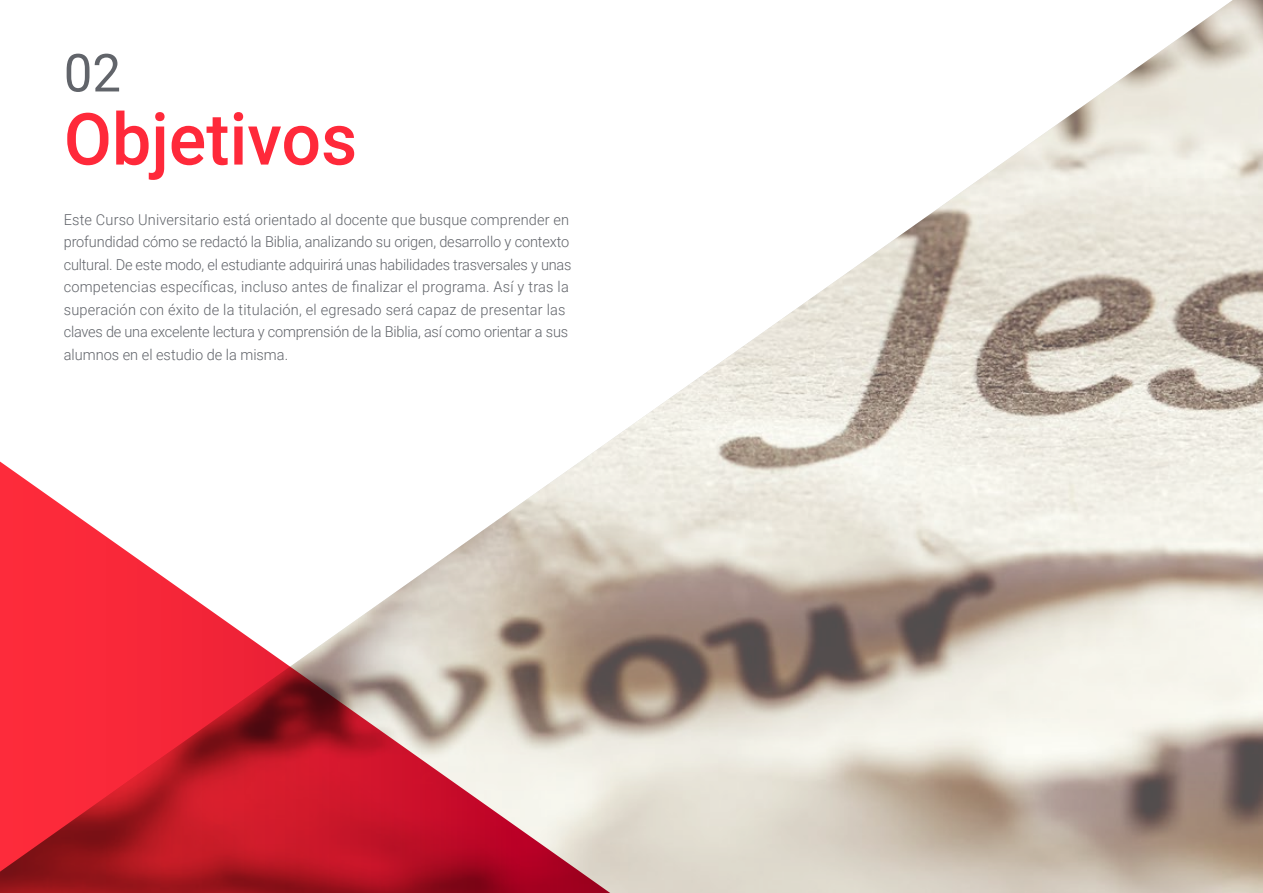
<style>
.page{position:relative;width:1263px;height:893px;background:#fff}
.page>*{position:absolute;margin:0;border:0;box-sizing:border-box;transform-origin:0 0}
.t1{font:500 72px "Roboto";color:#ff293a}
.t2{font:52.5px "Roboto";color:#61646a}
.t3{font:300 15px/22.5px "Roboto";letter-spacing:-.005em;color:#61646a}
</style>
<div class="page">
<img style="left:602px;top:0;width:661px;height:893px">
<svg style="left:0;top:446px;width:640px;height:447px"></svg>
<h2 class="t2" style="left:64px;top:36px;width:59px">02</h2>
<h1 class="t1" style="left:64px;top:89px;width:295px">Objetivos</h1>
<p class="t3" style="left:64px;top:208px;width:509px">Este Curso Universitario está orientado al docente que busque comprender en profundidad cómo se redactó la Biblia, analizando su origen, desarrollo y contexto cultural. De este modo, el estudiante adquirirá unas habilidades trasversales y unas competencias específicas, incluso antes de finalizar el programa. Así y tras la superación con éxito de la titulación, el egresado será capaz de presentar las claves de una excelente lectura y comprensión de la Biblia, así como orientar a sus alumnos en el estudio de la misma.</p>
</div>
